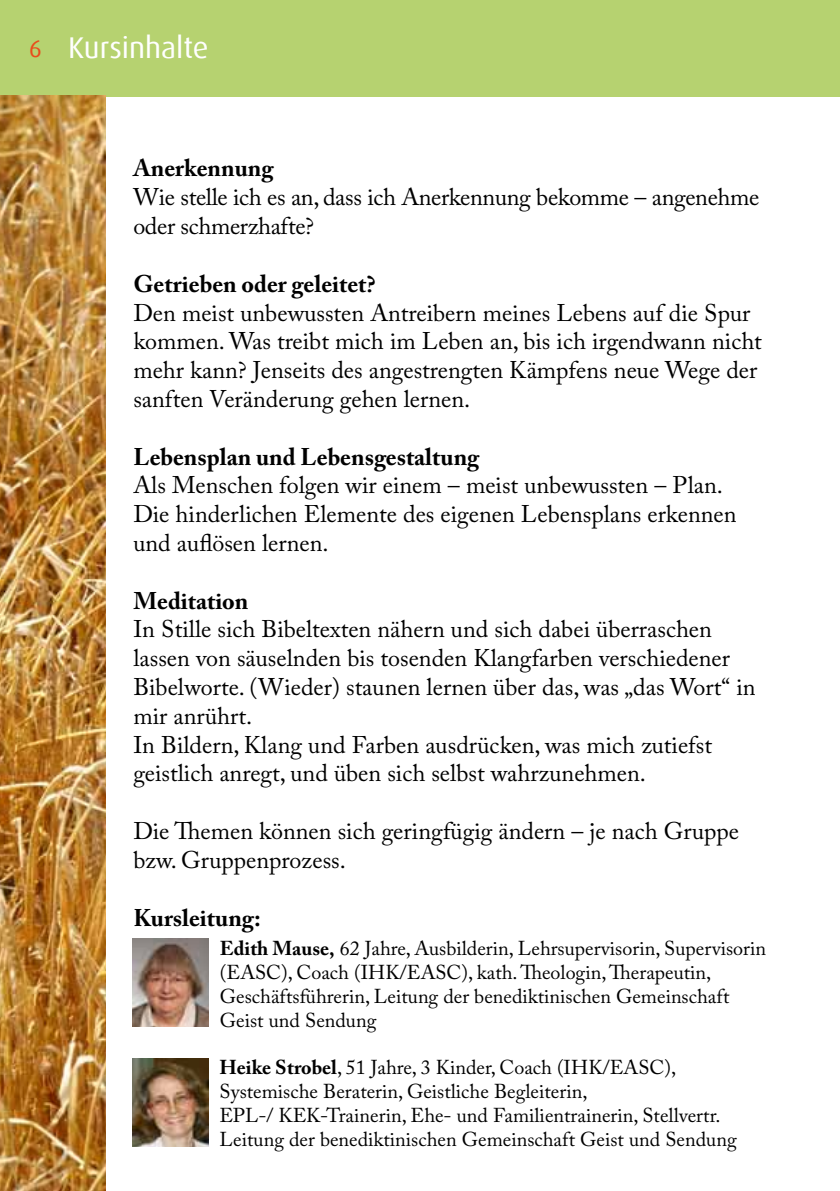
<style>
.page{position:relative;width:840px;height:1191px;background:#fff}
.page>*{position:absolute;margin:0;border:0;box-sizing:border-box;transform-origin:0 0}
.t1{font:30px "Dax";color:#fff}
.t2{font:24px/28.8px "Adobe Caslon Pro";color:#000}
.t3{font:700 24px "Adobe Caslon Pro";color:#000}
.t4{font:24px "Dax";color:#e94c1b}
.t5{font:20px/24px "Adobe Caslon Pro";color:#000}
.s1{font-weight:700}
</style>
<div class="page">
<div style="left:0;top:0;width:839px;height:96px;background:#b6d270"></div>
<img style="left:0;top:95px;width:105px;height:1096px">
<img style="left:133px;top:938px;width:75px;height:88px">
<hr style="left:839px;top:0;width:1px;height:96px;background:#b6d270">
<img style="left:133px;top:1058px;width:75px;height:88px">
<p class="t4" style="left:29px;top:35px;width:14px">6</p>
<p class="t1" style="left:68px;top:30px;width:142px">Kursinhalte</p>
<p class="t3" style="left:133px;top:154px;width:141px">Anerkennung</p>
<p class="t2" style="left:133px;top:183px;width:627px">Wie stelle ich es an, dass ich Anerkennung bekomme – angenehme oder schmerzhafte?</p>
<p class="t3" style="left:133px;top:269px;width:243px">Getrieben oder geleitet?</p>
<p class="t2" style="left:133px;top:298px;width:629px">Den meist unbewussten Antreibern meines Lebens auf die Spur kommen. Was treibt mich im Leben an, bis ich irgendwann nicht mehr kann? Jenseits des angestrengten Kämpfens neue Wege der sanften Veränderung gehen lernen.</p>
<p class="t3" style="left:133px;top:442px;width:347px">Lebensplan und Lebensgestaltung</p>
<p class="t2" style="left:133px;top:471px;width:604px">Als Menschen folgen wir einem – meist unbewussten – Plan.<br>Die hinderlichen Elemente des eigenen Lebensplans erkennen und auflösen lernen.</p>
<p class="t3" style="left:133px;top:586px;width:117px">Meditation</p>
<p class="t2" style="left:133px;top:615px;width:623px">In Stille sich Bibeltexten nähern und sich dabei überraschen lassen von säuselnden bis tosenden Klangfarben verschiedener Bibelworte. (Wieder) staunen lernen über das, was „das Wort“ in mir anrührt.<br>In Bildern, Klang und Farben ausdrücken, was mich zutiefst geistlich anregt, und üben sich selbst wahrzunehmen.</p>
<p class="t2" style="left:133px;top:816px;width:607px">Die Themen können sich geringfügig ändern – je nach Gruppe bzw. Gruppenprozess.</p>
<p class="t3" style="left:133px;top:903px;width:129px">Kursleitung:</p>
<p class="t5" style="left:220px;top:936px;width:547px"><span class="s1">Edith Mause,</span> 62 Jahre, Ausbilderin, Lehrsupervisorin, Supervisorin (EASC), Coach (IHK/EASC), kath. Theologin, Therapeutin, Geschäftsführerin, Leitung der benediktinischen Gemeinschaft Geist und Sendung</p>
<p class="t5" style="left:219px;top:1055px;width:518px"><span class="s1">Heike Strobel</span>, 51 Jahre, 3 Kinder, Coach (IHK/EASC), Systemische Beraterin, Geistliche Begleiterin,<br>EPL-/ KEK-Trainerin, Ehe- und Familientrainerin, Stellvertr.<br>Leitung der benediktinischen Gemeinschaft Geist und Sendung</p>
</div>
